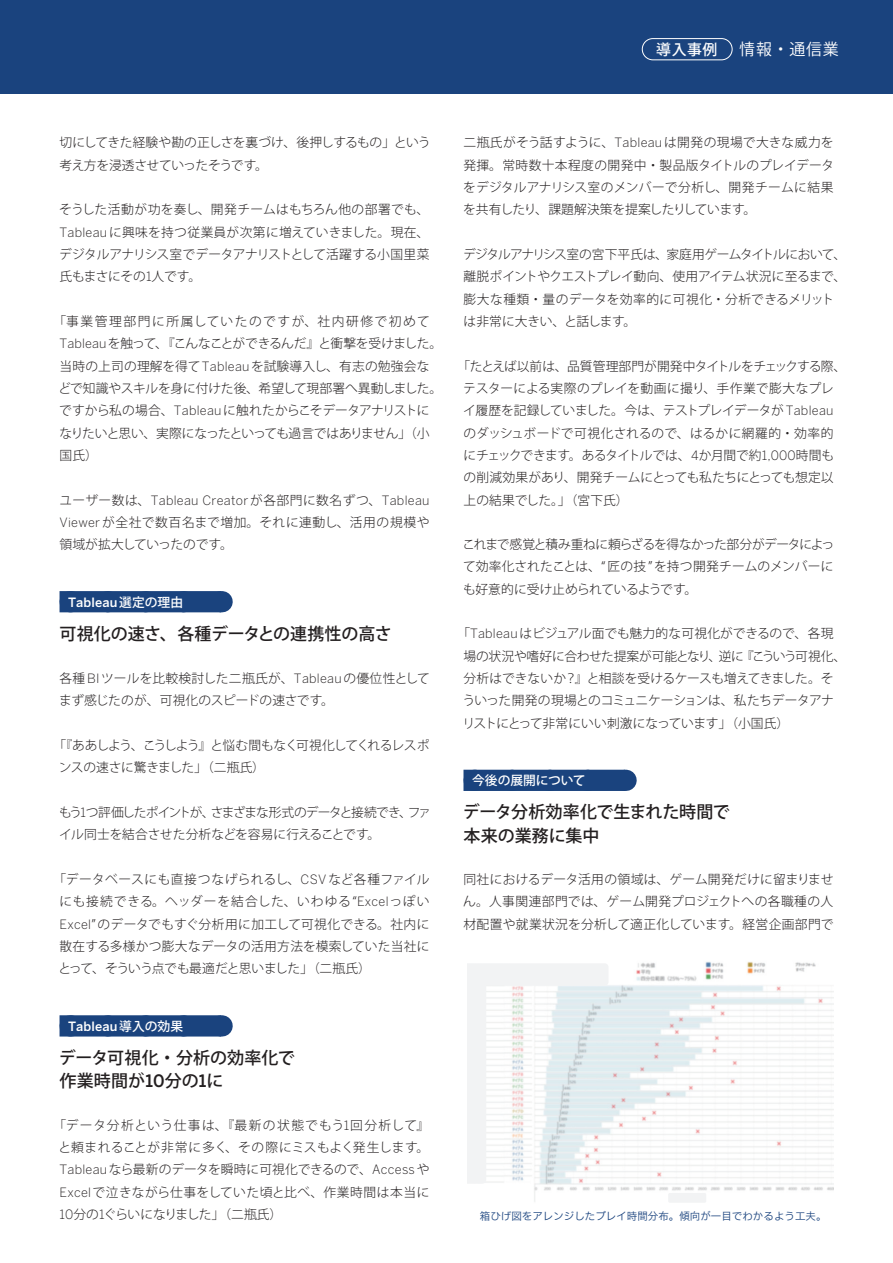
<style>
.page{position:relative;width:893px;height:1263px;background:#fff}
.page>*{position:absolute;margin:0;border:0;box-sizing:border-box;transform-origin:0 0}
.t1{font:500 16.95px/23.4px "Koz Go Pro";color:#231f20}
.t2{font:15.9px "Koz Go Pro";color:#fff}
.t3{font:500 14.85px "Koz Go Pro";color:#fff}
.t4{font:300 12.75px/22.4px "Koz Go Pro";letter-spacing:-.01em;color:#231f20;text-align:justify}
.t5{font:300 12.75px/22.4px "Koz Go Pro";letter-spacing:-.03em;color:#231f20}
.t6{font:300 12.75px/22.4px "Koz Go Pro";letter-spacing:-.055em;color:#231f20}
.t7{font:300 12.75px/22.4px "Koz Go Pro";letter-spacing:.01em;color:#231f20}
.t8{font:300 12.75px/22.4px "Koz Go Pro";letter-spacing:-.04em;color:#231f20}
.t9{font:300 12.75px/22.4px "Koz Go Pro";letter-spacing:-.035em;color:#231f20}
.t10{font:300 12.75px/22.4px "Koz Go Pro";letter-spacing:.025em;color:#231f20}
.t11{font:300 12.75px "Benton Sans";letter-spacing:.02em;color:#231f20}
.t12{font:500 12.75px "Benton Sans";letter-spacing:.01em;color:#fff}
.t13{font:500 12.75px "Koz Go Pro";letter-spacing:-.005em;color:#fff}
.t14{font:10.5px "Hira Kak ADK Std W3";color:#1a437e}
.s1{font-family:"Benton Sans"}
.s2{font-family:"Koz Go Pro"}
.s3{font-family:"Hira Kaku Pro N W3"}
</style>
<div class="page">
<div style="left:0;top:0;width:893px;height:94px;background:#1a437e"></div>
<div style="left:642px;top:38px;width:90px;height:22px;border:1px solid #fff;border-radius:11px"></div>
<div style="left:60px;top:591px;width:161px;height:21px;background:#1a437e"></div>
<svg style="left:111px;top:591px;width:91px;height:1px"></svg>
<svg style="left:221px;top:591px;width:1px;height:21px"></svg>
<div style="left:60px;top:1015px;width:161px;height:21px;background:#1a437e"></div>
<svg style="left:108px;top:1015px;width:94px;height:1px"></svg>
<svg style="left:221px;top:1015px;width:1px;height:21px"></svg>
<div style="left:463px;top:770px;width:162px;height:21px;background:#1a437e"></div>
<svg style="left:625px;top:770px;width:1px;height:21px"></svg>
<img style="left:534px;top:961px;width:299px;height:241px">
<div style="left:668px;top:1193px;width:38px;height:10px;background:#f2f3f4;border-radius:2px"></div>
<svg style="left:468px;top:963px;width:140px;height:221px"></svg>
<p class="t3" style="left:656px;top:40px;width:63px">導入事例</p>
<p class="t2" style="left:739px;top:39px;width:101px">情報・通信業</p>
<p class="t9" style="left:60px;top:132px;width:373px">切にしてきた経験や勘の正しさを裏づけ、後押しするもの」という考え方を浸透させていったそうです。</p>
<p class="t4" style="left:59px;top:199px;width:372px">そうした活動が功を奏し、開発チームはもちろん他の部署でも、<span class="s1">Tableau</span>に興味を持つ従業員が次第に増えていきました。現在、デジタルアナリシス室でデータアナリストとして活躍する小国里菜氏もまさにその<span class="s1">1</span>人です。</p>
<p class="t4" style="left:59px;top:310px;width:385px;text-align:left;text-indent:-5px">「事業管理部門に所属していたのですが、社内研修で初めて<br><span class="s1">Tableau</span>を触って、『こんなことができるんだ』と衝撃を受けました。当時の上司の理解を得て<span class="s1">Tableau</span>を試験導入し、有志の勉強会などで知識やスキルを身に付けた後、希望して現部署へ異動しました。ですから私の場合、<span class="s1">Tableau</span>に触れたからこそデータアナリストになりたいと思い、実際になったといっても過言ではありません」（小国氏）</p>
<p class="t11" style="left:59px;top:492px;width:372px"><span class="s2">ユーザー数は、</span>Tableau Creator<span class="s2">が各部門に数名ずつ、</span>Tableau</p>
<p class="t10" style="left:60px;top:511px;width:371px"><span class="s1">Viewer</span>が全社で数百名まで増加。それに連動し、活用の規模や領域が拡大していったのです。</p>
<p class="t12" style="left:68px;top:594px;width:117px">Tableau<span class="s2">選定の理由</span></p>
<h1 class="t1" style="left:60px;top:623px;width:334px">可視化の速さ、各種データとの連携性の高さ</h1>
<p class="t7" style="left:59px;top:667px;width:372px">各種<span class="s1">BI</span>ツールを比較検討した二瓶氏が、<span class="s1">Tableau</span>の優位性としてまず感じたのが、可視化のスピードの速さです。</p>
<p class="t8" style="left:59px;top:734px;width:372px;text-indent:-5px">「『ああしよう、こうしよう』と悩む間もなく可視化してくれるレスポンスの速さに驚きました」（二瓶氏）</p>
<p class="t6" style="left:59px;top:801px;width:373px">もう<span class="s1">1</span>つ評価したポイントが、さまざまな形式のデータと接続でき、ファイル同士を結合させた分析などを容易に行えることです。</p>
<p class="t4" style="left:59px;top:868px;width:373px;text-indent:-5px">「データベースにも直接つなげられるし、<span class="s1">CSV</span>など各種ファイルにも接続できる。ヘッダーを結合した、いわゆる“<span class="s1">Excel</span>っぽい<span class="s1">Excel</span>”のデータでもすぐ分析用に加工して可視化できる。社内に散在する多様かつ膨大なデータの活用方法を模索していた当社にとって、そういう点でも最適だと思いました」（二瓶氏）</p>
<p class="t12" style="left:68px;top:1018px;width:117px">Tableau<span class="s2">導入の効果</span></p>
<h1 class="t1" style="left:59px;top:1047px;width:238px">データ可視化・分析の効率化で作業時間が<span class="s1">10</span>分の<span class="s1">1</span>に</h1>
<p class="t4" style="left:59px;top:1114px;width:373px;text-indent:-5px">「データ分析という仕事は、『最新の状態でもう<span class="s1">1</span>回分析して』と頼まれることが非常に多く、その際にミスもよく発生します。<span class="s1">Tableau</span>なら最新のデータを瞬時に可視化できるので、<span class="s1">Access</span>や<span class="s1">Excel</span>で泣きながら仕事をしていた頃と比べ、作業時間は本当に<span class="s1">10</span>分の<span class="s1">1</span>ぐらいになりました」（二瓶氏）</p>
<p class="t4" style="left:463px;top:132px;width:372px">二瓶氏がそう話すように、<span class="s1">Tableau</span>は開発の現場で大きな威力を発揮。常時数十本程度の開発中・製品版タイトルのプレイデータをデジタルアナリシス室のメンバーで分析し、開発チームに結果を共有したり、課題解決策を提案したりしています。</p>
<p class="t5" style="left:463px;top:243px;width:385px">デジタルアナリシス室の宮下平氏は、家庭用ゲームタイトルにおいて、離脱ポイントやクエストプレイ動向、使用アイテム状況に至るまで、膨大な種類・量のデータを効率的に可視化・分析できるメリットは非常に大きい、と話します。</p>
<p class="t4" style="left:463px;top:355px;width:385px;text-align:left;text-indent:-6px">「たとえば以前は、品質管理部門が開発中タイトルをチェックする際、テスターによる実際のプレイを動画に撮り、手作業で膨大なプレイ履歴を記録していました。今は、テストプレイデータが<span class="s1">Tableau</span>のダッシュボードで可視化されるので、はるかに網羅的・効率的にチェックできます。あるタイトルでは、<span class="s1">4</span>か月間で約<span class="s1">1,000</span>時間もの削減効果があり、開発チームにとっても私たちにとっても想定以上の結果でした。」（宮下氏）</p>
<p class="t4" style="left:463px;top:533px;width:373px">これまで感覚と積み重ねに頼らざるを得なかった部分がデータによって効率化されたことは、“匠の技 ”を持つ開発チームのメンバーにも好意的に受け止められているようです。</p>
<p class="t4" style="left:462px;top:623px;width:385px;text-align:left;text-indent:-5px">「<span class="s1">Tableau</span>はビジュアル面でも魅力的な可視化ができるので、各現場の状況や嗜好に合わせた提案が可能となり、逆に『こういう可視化、分析はできないか？』と相談を受けるケースも増えてきました。そういった開発の現場とのコミュニケーションは、私たちデータアナリストにとって非常にいい刺激になっています」（小国氏）</p>
<p class="t13" style="left:472px;top:772px;width:115px">今後の展開について</p>
<h1 class="t1" style="left:463px;top:801px;width:268px">データ分析効率化で生まれた時間で本来の業務に集中</h1>
<p class="t4" style="left:463px;top:868px;width:372px">同社におけるデータ活用の領域は、ゲーム開発だけに留まりません。人事関連部門では、ゲーム開発プロジェクトへの各職種の人材配置や就業状況を分析して適正化しています。経営企画部門で</p>
<p class="t14" style="left:480px;top:1210px;width:348px"><span class="s3">箱</span>ひげ<span class="s3">図</span>をアレンジしたプレイ<span class="s3">時間分布。傾向</span>が<span class="s3">一目</span>でわかるよう<span class="s3">工夫。</span></p>
</div>
